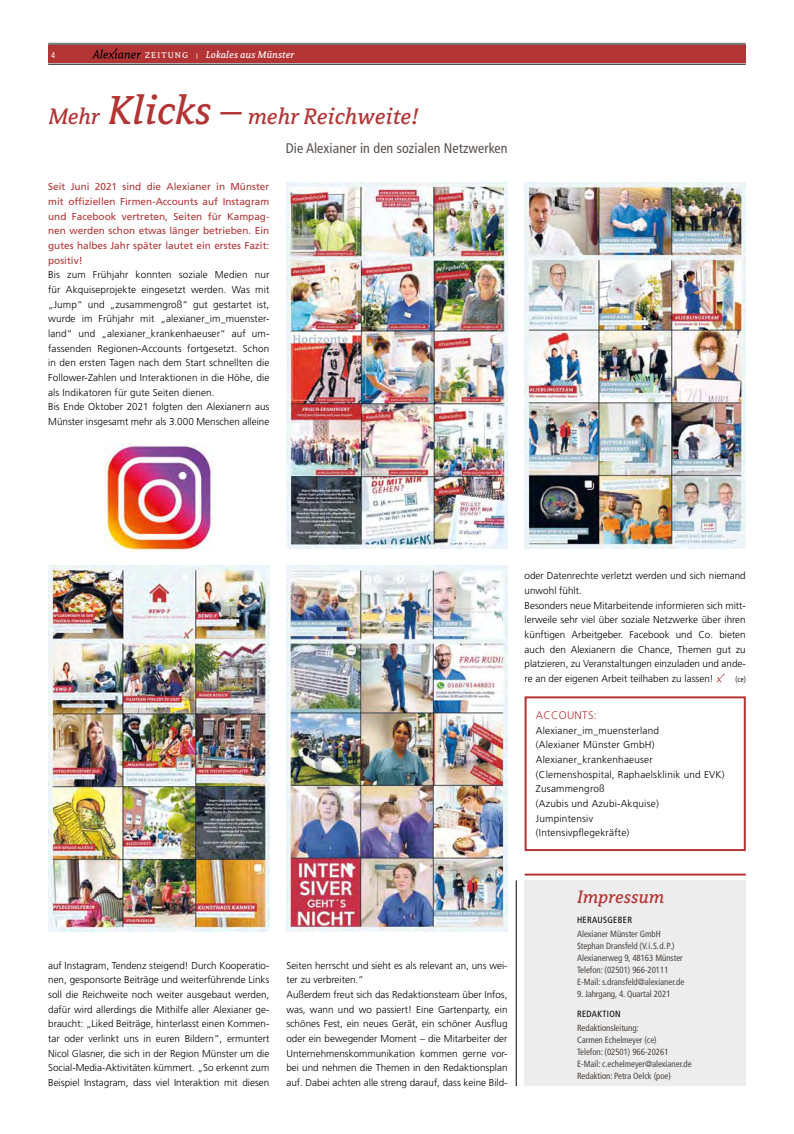
<style>
.page{position:relative;width:794px;height:1134px;background:#fff}
.page>*{position:absolute;margin:0;border:0;box-sizing:border-box;transform-origin:0 0}
.t1{font:italic 25px "Avance";color:#b23435}
.t2{font:italic 20px "Avance";color:#b23435}
.t3{font:condensed 14px "Frutiger LT Std";letter-spacing:.005em;color:#57514d}
.t4{font:italic 11px "Avance";letter-spacing:.01em;color:#fff}
.t5{font:300 11px "Frutiger LT Std";color:#b23435}
.t6{font:300 10px/14.7px "Frutiger LT Std";color:#000}
.t7{font:10px/14.7px "Frutiger LT Std";color:#b23435;text-align:justify}
.t8{font:300 10px/14.7px "Frutiger LT Std";letter-spacing:.02em;color:#000}
.t9{font:condensed 9px/12px "Frutiger LT Std";letter-spacing:-.005em;color:#4d4641}
.t10{font:condensed 9px "Frutiger LT Std";letter-spacing:.04em;color:#000}
.t11{font:condensed 8.2px "Frutiger LT Std";color:#fff}
.t12{font:300 condensed 8px "Frutiger LT Std";color:#000}
.s1{font-style:normal;font-size:9.3px}
.s2{font-style:normal;font-size:9px}
.s3{font-size:45px}
</style>
<div class="page">
<hr style="left:48px;top:43px;width:698px;height:1px;background:#c8c8c7">
<hr style="left:48px;top:44px;width:698px;height:1px;background:#000">
<div style="left:48px;top:45px;width:698px;height:17px;background:#b23435"></div>
<hr style="left:48px;top:64px;width:698px;height:1px;background:#000">
<svg style="left:92px;top:49px;width:49px;height:10px"></svg>
<div style="left:524px;top:880px;width:222px;height:206px;background:#ededed"></div>
<hr style="left:524px;top:873px;width:222px;height:2px;background:#b23435">
<img style="left:286px;top:183px;width:221px;height:365px">
<hr style="left:516px;top:880px;width:1px;height:206px;background:#000">
<img style="left:524px;top:183px;width:222px;height:365px">
<img style="left:48px;top:566px;width:221px;height:365px">
<img style="left:286px;top:566px;width:221px;height:365px">
<img style="left:104px;top:443px;width:109px;height:108px">
<svg style="left:716px;top:674px;width:8px;height:8px"></svg>
<div style="left:524px;top:696px;width:222px;height:155px;border:2px solid #b23435"></div>
<p class="t11" style="left:51px;top:51px;width:5px">4</p>
<p class="t4" style="left:145px;top:49px;width:151px"><span class="s1">zeitung</span> <span class="s2">|</span> Lokales aus Münster</p>
<h1 class="t1" style="left:48px;top:103px;width:371px">Mehr <span class="s3">Klicks –</span> mehr Reichweite!</h1>
<h3 class="t3" style="left:286px;top:140px;width:223px">Die Alexianer in den sozialen Netzwerken</h3>
<p class="t7" style="left:48px;top:179px;width:223px">Seit Juni 2021 sind die Alexianer in Münster mit offiziellen Firmen-Accounts auf Instagram und Facebook vertreten, Seiten für Kampag&shy;nen werden schon etwas länger betrieben. Ein gutes halbes Jahr später lautet ein erstes Fazit: positiv!</p>
<p class="t6" style="left:48px;top:268px;width:223px">Bis zum Frühjahr konnten soziale Medien nur für Akquiseprojekte eingesetzt werden. Was mit „Jump“ und „zusammengroß“ gut gestartet ist, wurde im Frühjahr mit „alexianer_im_muenster&shy;land“ und „alexianer_krankenhaeuser“ auf um&shy;fassenden Regionen-Accounts fortgesetzt. Schon in den ersten Tagen nach dem Start schnellten die Follower-Zahlen und Interaktionen in die Höhe, die als Indikatoren für gute Seiten dienen.<br>Bis Ende Oktober 2021 folgten den Alexianern aus Münster insgesamt mehr als 3.000 Menschen alleine</p>
<p class="t6" style="left:524px;top:569px;width:223px">oder Datenrechte verletzt werden und sich niemand unwohl fühlt.<br>Besonders neue Mitarbeitende informieren sich mitt&shy;lerweile sehr viel über soziale Netzwerke über ihren künftigen Arbeitgeber. Facebook und Co. bieten auch den Alexianern die Chance, Themen gut zu platzieren, zu Veranstaltungen einzuladen und ande&shy;re an der eigenen Arbeit teilhaben zu lassen!</p>
<p class="t12" style="left:735px;top:675px;width:12px">(ce)</p>
<p class="t5" style="left:536px;top:709px;width:16px">Accounts</p>
<p class="t5" style="left:594px;top:709px;width:5px">:</p>
<p class="t8" style="left:536px;top:723px;width:190px">Alexianer_im_muensterland<br>(Alexianer Münster GmbH)<br>Alexianer_krankenhaeuser (Clemenshospital, Raphaelsklinik und EVK)<br>Zusammengroß<br>(Azubis und Azubi-Akquise)<br>Jumpintensiv<br>(Intensivpflegekräfte)</p>
<p class="t6" style="left:48px;top:958px;width:223px;text-align:justify">auf Instagram, Tendenz steigend! Durch Kooperatio&shy;nen, gesponsorte Beiträge und weiterführende Links soll die Reichweite noch weiter ausgebaut werden, dafür wird allerdings die Mithilfe aller Alexianer ge&shy;braucht: „Liked Beiträge, hinterlasst einen Kommen&shy;tar oder verlinkt uns in euren Bildern“, ermuntert Nicol Glasner, die sich in der Region Münster um die Social-Media-Aktivitäten kümmert. „So erkennt zum Beispiel Instagram, dass viel Interaktion mit diesen</p>
<p class="t6" style="left:286px;top:958px;width:223px">Seiten herrscht und sieht es als relevant an, uns wei&shy;ter zu verbreiten.“<br>Außerdem freut sich das Redaktionsteam über Infos, was, wann und wo passiert! Eine Gartenparty, ein schönes Fest, ein neues Gerät, ein schöner Ausflug oder ein bewegender Moment – die Mitarbeiter der Unternehmenskommunikation kommen gerne vor&shy;bei und nehmen die Themen in den Redaktionsplan auf. Dabei achten alle streng darauf, dass keine Bild-</p>
<h2 class="t2" style="left:577px;top:886px;width:89px">Impressum</h2>
<p class="t10" style="left:577px;top:914px;width:32px">Herausgebe</p>
<p class="t10" style="left:627px;top:914px;width:6px">r</p>
<p class="t9" style="left:577px;top:927px;width:109px">Alexianer Münster GmbH<br>Stephan Dransfeld (V.i.S.d.P.)<br>Alexianerweg 9, 48163 Münster<br>Telefon: (02501) 966-20111<br>E-Mail: s.dransfeld@alexianer.de</p>
<p class="t9" style="left:577px;top:987px;width:95px">9. Jahrgang, 4. Quartal 2021</p>
<p class="t10" style="left:577px;top:1008px;width:6px">Redakt</p>
<p class="t10" style="left:607px;top:1008px;width:14px">ion</p>
<p class="t9" style="left:577px;top:1021px;width:116px">Redaktionsleitung:<br>Carmen Echelmeyer (ce)<br>Telefon: (02501) 966-20261<br>E-Mail: c.echelmeyer@alexianer.de<br>Redaktion: Petra Oelck (poe)</p>
</div>
